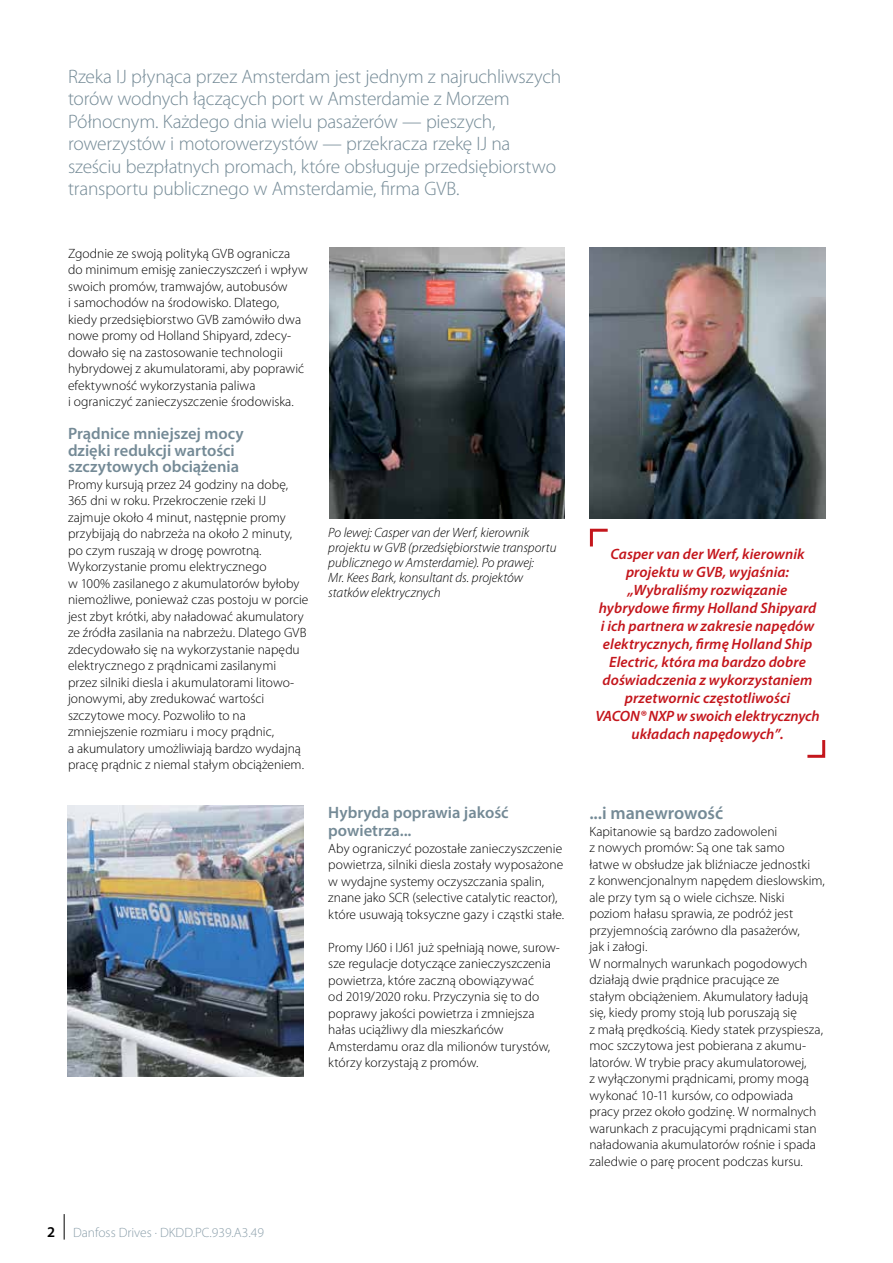
<style>
.page{position:relative;width:893px;height:1263px;background:#fff}
.page>*{position:absolute;margin:0;border:0;box-sizing:border-box;transform-origin:0 0}
.t1{font:300 19.5px/22.5px "Myriad Pro";letter-spacing:-.01em;color:#748a96}
.t2{font:600 18px "Myriad Pro";color:#748a96}
.t3{font:600 16.5px/16.5px "Myriad Pro";color:#748a96}
.t4{font:italic 600 15px/18px "Myriad Pro";color:#c4161c;text-align:center}
.t5{font:300 13.5px/16.5px "Myriad Pro";color:#000}
.t6{font:italic 300 13.5px/15px "Myriad Pro";color:#000}
.t7{font:300 13.5px "Myriad Pro";color:#8b9faa}
.s1{font-weight:600;font-size:15px;color:#000}
</style>
<div class="page">
<svg style="left:64px;top:1214px;width:1px;height:25px"></svg>
<img style="left:329px;top:248px;width:235px;height:271px">
<img style="left:590px;top:248px;width:235px;height:271px">
<img style="left:68px;top:806px;width:235px;height:271px">
<svg style="left:589px;top:528px;width:19px;height:19px"></svg>
<svg style="left:807px;top:740px;width:19px;height:18px"></svg>
<p class="t1" style="left:68px;top:65px;width:495px">Rzeka IJ płynąca przez Amsterdam jest jednym z najruchliwszych torów wodnych łączących port w Amsterdamie z Morzem Północnym. Każdego dnia wielu pasażerów — pieszych, rowerzystów i motorowerzystów — przekracza rzekę IJ na sześciu bezpłatnych promach, które obsługuje przedsiębiorstwo transportu publicznego w Amsterdamie, firma GVB.</p>
<p class="t5" style="left:68px;top:245px;width:241px">Zgodnie ze swoją polityką GVB ogranicza do minimum emisję zanieczyszczeń i wpływ swoich promów, tramwajów, autobusów<br>i samochodów na środowisko. Dlatego, kiedy przedsiębiorstwo GVB zamówiło dwa nowe promy od Holland Shipyard, zdecy&shy;dowało się na zastosowanie technologii hybrydowej z akumulatorami, aby poprawić efektywność wykorzystania paliwa<br>i ograniczyć zanieczyszczenie środowiska.</p>
<p class="t3" style="left:68px;top:425px;width:177px">Prądnice mniejszej mocy dzięki redukcji wartości szczytowych obciążenia</p>
<p class="t5" style="left:68px;top:476px;width:242px">Promy kursują przez 24 godziny na dobę, 365 dni w roku. Przekroczenie rzeki IJ zajmuje około 4 minut, następnie promy przybijają do nabrzeża na około 2 minuty, po czym ruszają w drogę powrotną.<br>Wykorzystanie promu elektrycznego<br>w 100% zasilanego z akumulatorów byłoby niemożliwe, ponieważ czas postoju w porcie jest zbyt krótki, aby naładować akumulatory ze źródła zasilania na nabrzeżu. Dlatego GVB zdecydowało się na wykorzystanie napędu elektrycznego z prądnicami zasilanymi przez silniki diesla i akumulatorami litowo&shy;jonowymi, aby zredukować wartości szczytowe mocy. Pozwoliło to na zmniejszenie rozmiaru i mocy prądnic,<br>a akumulatory umożliwiają bardzo wydajną pracę prądnic z niemal stałym obciążeniem.</p>
<p class="t6" style="left:328px;top:525px;width:230px">Po lewej: Casper van der Werf, kierownik projektu w GVB (przedsiębiorstwie transportu publicznego w Amsterdamie). Po prawej:<br>Mr. Kees Bark, konsultant ds. projektów statków elektrycznych</p>
<p class="t3" style="left:328px;top:803px;width:182px;line-height:18px">Hybryda poprawia jakość powietrza...</p>
<p class="t5" style="left:328px;top:840px;width:237px">Aby ograniczyć pozostałe zanieczyszczenie powietrza, silniki diesla zostały wyposażone w wydajne systemy oczyszczania spalin, znane jako SCR (selective catalytic reactor), które usuwają toksyczne gazy i cząstki stałe.</p>
<p class="t5" style="left:328px;top:939px;width:233px">Promy IJ60 i IJ61 już spełniają nowe, surow&shy;sze regulacje dotyczące zanieczyszczenia powietrza, które zaczną obowiązywać<br>od 2019/2020 roku. Przyczynia się to do poprawy jakości powietrza i zmniejsza hałas uciążliwy dla mieszkańców Amsterdamu oraz dla milionów turystów, którzy korzystają z promów.</p>
<p class="t7" style="left:47px;top:1225px;width:218px"><span class="s1">2</span> Danfoss Drives · DKDD.PC.939.A3.49</p>
<p class="t4" style="left:595px;top:544px;width:226px">Casper van der Werf, kierownik projektu w GVB, wyjaśnia: „Wybraliśmy rozwiązanie hybrydowe firmy Holland Shipyard i ich partnera w zakresie napędów elektrycznych, firmę Holland Ship<br>Electric, która ma bardzo dobre doświadczenia z wykorzystaniem przetwornic częstotliwości<br>VACON® NXP w swoich elektrycznych układach napędowych”.</p>
<h2 class="t2" style="left:589px;top:802px;width:135px">...i manewrowość</h2>
<p class="t5" style="left:589px;top:823px;width:237px">Kapitanowie są bardzo zadowoleni<br>z nowych promów: Są one tak samo<br>łatwe w obsłudze jak bliźniacze jednostki<br>z konwencjonalnym napędem dieslowskim, ale przy tym są o wiele cichsze. Niski poziom hałasu sprawia, ze podróż jest przyjemnością zarówno dla pasażerów,<br>jak i załogi.<br>W normalnych warunkach pogodowych działają dwie prądnice pracujące ze<br>stałym obciążeniem. Akumulatory ładują się, kiedy promy stoją lub poruszają się<br>z małą prędkością. Kiedy statek przyspiesza, moc szczytowa jest pobierana z akumu&shy;latorów. W trybie pracy akumulatorowej,<br>z wyłączonymi prądnicami, promy mogą wykonać 10-11 kursów, co odpowiada pracy przez około godzinę. W normalnych warunkach z pracującymi prądnicami stan naładowania akumulatorów rośnie i spada zaledwie o parę procent podczas kursu.</p>
</div>
